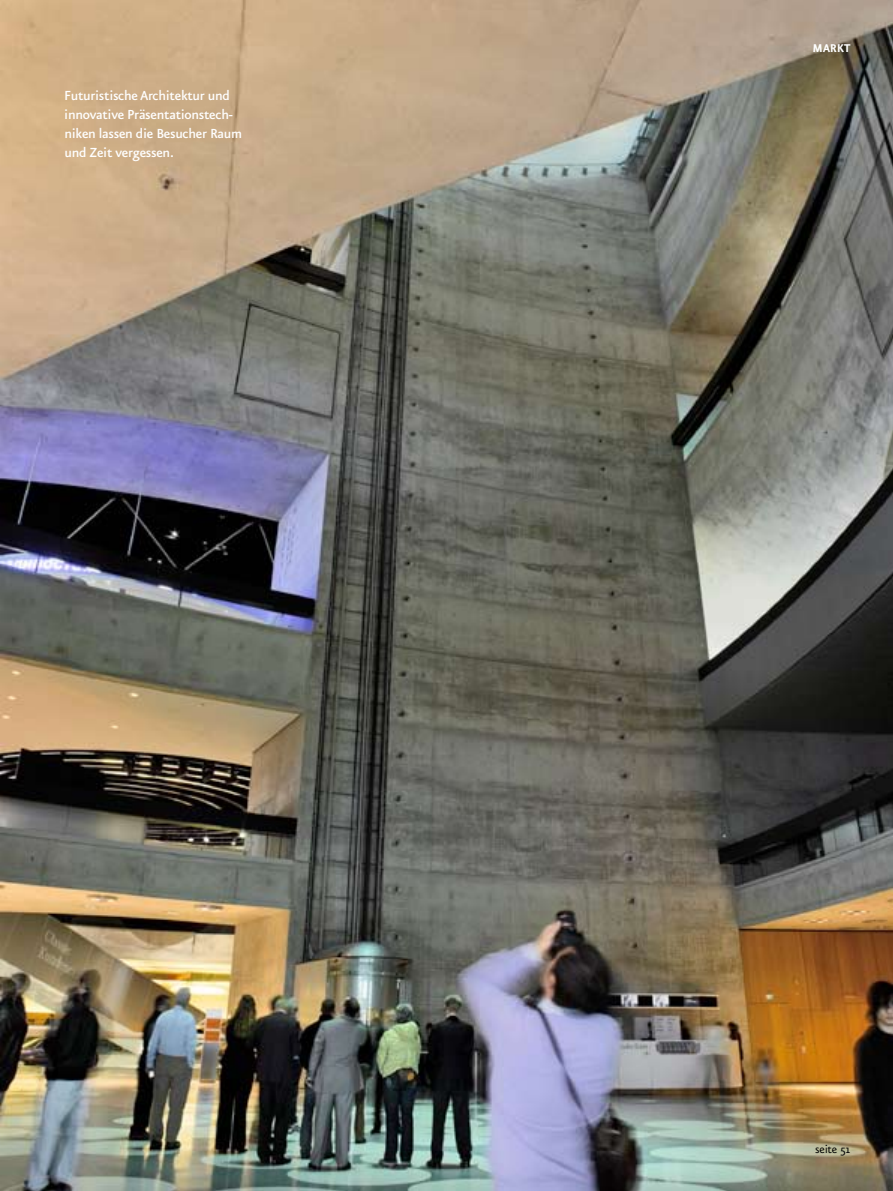
<style>
.page{position:relative;width:893px;height:1191px;background:#fff}
.page>*{position:absolute;margin:0;border:0;box-sizing:border-box;transform-origin:0 0}
.t1{font:500 15.75px/19.2px "Eureka Sans";letter-spacing:-.02em;color:#fff}
.t2{font:13.5px "Eureka Sans";letter-spacing:-.015em;color:#000}
.t3{font:700 13.5px "Eureka Sans";color:#fff}
</style>
<div class="page">
<img style="left:0;top:0;width:893px;height:1191px">
<p class="t1" style="left:64px;top:86px;width:180px">Futuristische Architektur und innovative Präsentationstech&shy;niken lassen die Besucher Raum und Zeit vergessen.</p>
<p class="t3" style="left:812px;top:42px;width:32px">MARKT</p>
<p class="t2" style="left:815px;top:1142px;width:37px">seite 51</p>
</div>
